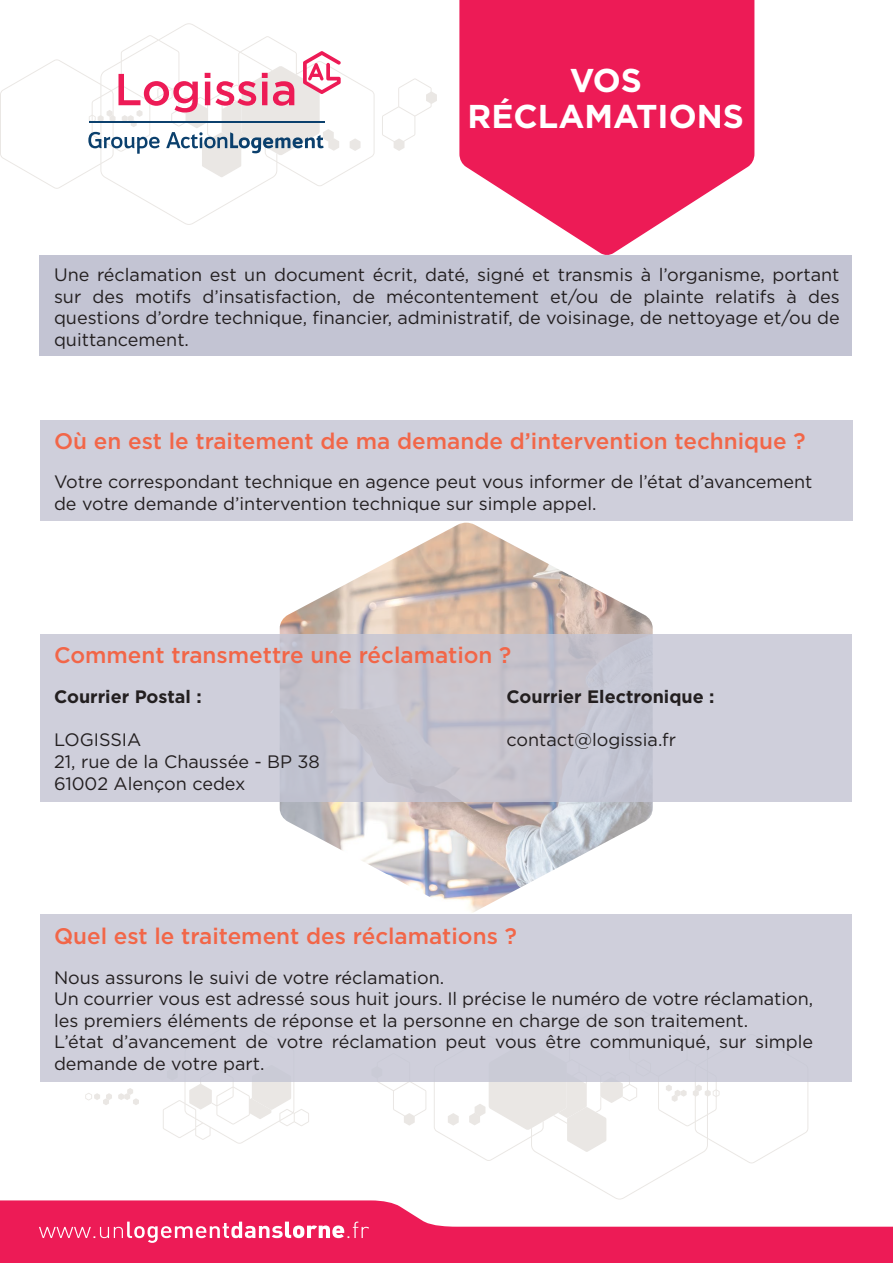
<style>
.page{position:relative;width:893px;height:1263px;background:#fff}
.page>*{position:absolute;margin:0;border:0;box-sizing:border-box;transform-origin:0 0}
.t1{font:700 33px/36px "Gotham";color:#fff;text-align:center}
.t2{font:500 22.5px "Gotham";color:#f26648}
.t3{font:18px/21.6px "Gotham";color:#231f20}
.t4{font:700 18px "Gotham";color:#231f20}
</style>
<div class="page">
<svg style="left:434px;top:1082px;width:374px;height:117px"></svg>
<svg style="left:378px;top:1082px;width:48px;height:43px"></svg>
<svg style="left:469px;top:1082px;width:154px;height:70px"></svg>
<svg style="left:448px;top:1113px;width:11px;height:12px"></svg>
<svg style="left:163px;top:1082px;width:146px;height:62px"></svg>
<svg style="left:693px;top:1084px;width:27px;height:13px"></svg>
<svg style="left:666px;top:1084px;width:21px;height:18px"></svg>
<svg style="left:85px;top:1093px;width:27px;height:12px"></svg>
<svg style="left:118px;top:1088px;width:21px;height:17px"></svg>
<svg style="left:0;top:23px;width:375px;height:202px"></svg>
<svg style="left:382px;top:78px;width:55px;height:73px"></svg>
<svg style="left:350px;top:138px;width:11px;height:13px"></svg>
<svg style="left:0;top:1200px;width:893px;height:63px;fill:#ed1b56"></svg>
<svg style="left:39px;top:1221px;width:330px;height:22px"></svg>
<svg style="left:459px;top:0;width:295px;height:255px;fill:#ed1b56"></svg>
<img style="left:280px;top:523px;width:373px;height:390px">
<div style="left:40px;top:420px;width:813px;height:101px;background:#cfcfdb"></div>
<svg style="left:40px;top:634px;width:812px;height:168px;background:#cac9d5"></svg>
<div style="left:40px;top:914px;width:812px;height:168px;background:#cfcfdb"></div>
<div style="left:39px;top:255px;width:813px;height:101px;background:#c3c4d3"></div>
<svg style="left:88px;top:51px;width:253px;height:126px"></svg>
<p class="t1" style="left:468px;top:62px;width:278px">VOS<br>RÉCLAMATIONS</p>
<p class="t3" style="left:54px;top:264px;width:787px;text-align:justify">Une réclamation est un document écrit, daté, signé et transmis à l’organisme, portant sur des motifs d’insatisfaction, de mécontentement et/ou de plainte relatifs à des questions d’ordre technique, financier, administratif, de voisinage, de nettoyage et/ou de quittancement.</p>
<p class="t2" style="left:54px;top:426px;width:753px">Où en est le traitement de ma demande d’intervention technique ?</p>
<p class="t3" style="left:54px;top:471px;width:760px">Votre correspondant technique en agence peut vous informer de l’état d’avancement de votre demande d’intervention technique sur simple appel.</p>
<p class="t2" style="left:54px;top:641px;width:459px">Comment transmettre une réclamation ?</p>
<p class="t4" style="left:54px;top:685px;width:149px">Courrier Postal :</p>
<p class="t3" style="left:54px;top:729px;width:89px">LOGISSIA</p>
<p class="t3" style="left:54px;top:750px;width:267px">21, rue de la Chaussée - BP 38</p>
<p class="t3" style="left:54px;top:772px;width:193px">61002 Alençon cedex</p>
<p class="t4" style="left:506px;top:685px;width:209px">Courrier Electronique :</p>
<p class="t3" style="left:506px;top:729px;width:171px">contact@logissia.fr</p>
<p class="t2" style="left:54px;top:921px;width:464px">Quel est le traitement des réclamations ?</p>
<p class="t3" style="left:54px;top:966px;width:392px">Nous assurons le suivi de votre réclamation.</p>
<p class="t3" style="left:54px;top:987px;width:761px">Un courrier vous est adressé sous huit jours. Il précise le numéro de votre réclamation, les premiers éléments de réponse et la personne en charge de son traitement.</p>
<p class="t3" style="left:54px;top:1031px;width:761px">L’état d’avancement de votre réclamation peut vous être communiqué, sur simple demande de votre part.</p>
</div>
